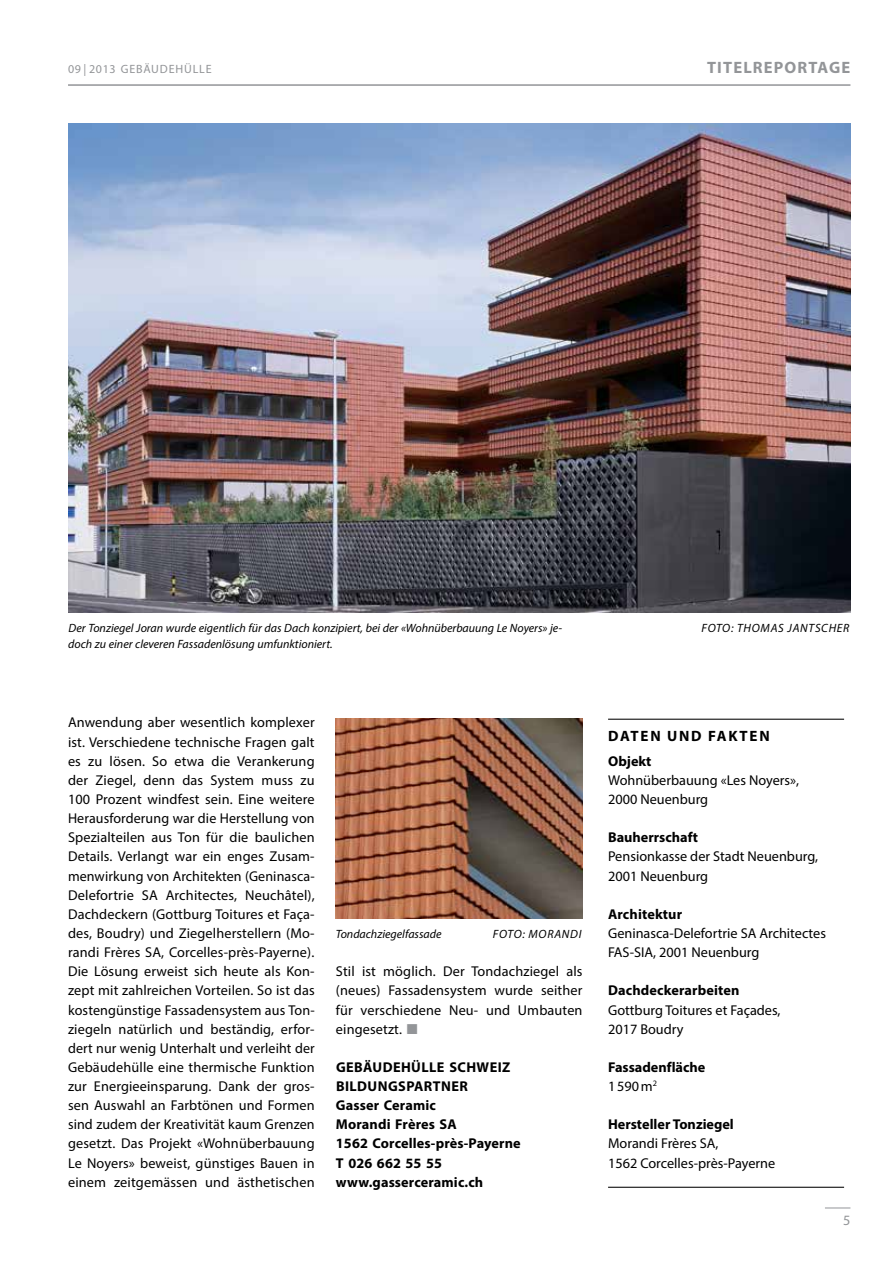
<style>
.page{position:relative;width:893px;height:1263px;background:#fff}
.page>*{position:absolute;margin:0;border:0;box-sizing:border-box;transform-origin:0 0}
.t1{font:700 16.5px "Myriad Pro";letter-spacing:.07em;color:#939598}
.t2{font:700 15px "Myriad Pro";letter-spacing:.12em;color:#000}
.t3{font:14.25px/19.2px "Myriad Pro";color:#000}
.t4{font:700 14.25px/19.2px "Myriad Pro";letter-spacing:.01em;color:#000}
.t5{font:14.25px "Myriad Pro";color:#939598}
.t6{font:italic 12px/16.5px "Myriad Pro";color:#000}
.t7{font:italic 12px "Myriad Pro";letter-spacing:.06em;color:#000}
.t8{font:12px "Myriad Pro";letter-spacing:.07em;color:#939598}
.s1{color:#939598}
.s2{font-weight:400}
</style>
<div class="page">
<svg style="left:825px;top:1207px;width:25px;height:1px"></svg>
<hr style="left:68px;top:84px;width:782px;height:2px;background:#939598">
<img style="left:68px;top:124px;width:782px;height:489px">
<img style="left:336px;top:719px;width:247px;height:200px">
<hr style="left:608px;top:719px;width:236px;height:1px;background:#000">
<hr style="left:608px;top:1187px;width:236px;height:1px;background:#000">
<p class="t8" style="left:68px;top:62px;width:145px">09 | 2013 gebäudehülle</p>
<p class="t1" style="left:707px;top:57px;width:145px">titelreportage</p>
<p class="t6" style="left:68px;top:619px;width:495px">Der Tonziegel Joran wurde eigentlich für das Dach konzipiert, bei der «Wohnüberbauung Le Noyers» je&shy;doch zu einer cleveren Fassadenlösung umfunktioniert.</p>
<p class="t7" style="left:701px;top:620px;width:150px">Foto: Thomas Jantscher</p>
<p class="t3" style="left:68px;top:713px;width:248px;text-align:justify">Anwendung aber wesentlich komplexer ist. Verschiedene technische Fragen galt es zu lösen. So etwa die Verankerung der Ziegel, denn das System muss zu 100 Prozent windfest sein. Eine weitere Herausforderung war die Herstellung von Spezialteilen aus Ton für die baulichen Details. Verlangt war ein enges Zusam&shy;menwirkung von Architekten (Geninasca-Delefortrie SA Architectes, Neuchâtel), Dachdeckern (Gottburg Toitures et Faça&shy;des, Boudry) und Ziegelherstellern (Mo&shy;randi Frères SA, Corcelles-près-Payerne).<br>Die Lösung erweist sich heute als Kon&shy;zept mit zahlreichen Vorteilen. So ist das kostengünstige Fassadensystem aus Ton&shy;ziegeln natürlich und beständig, erfor&shy;dert nur wenig Unterhalt und verleiht der Gebäudehülle eine thermische Funktion zur Energieeinsparung. Dank der gros&shy;sen Auswahl an Farbtönen und Formen sind zudem der Kreativität kaum Grenzen gesetzt. Das Projekt «Wohnüberbauung Le Noyers» beweist, günstiges Bauen in einem zeitgemässen und ästhetischen</p>
<p class="t6" style="left:336px;top:925px;width:107px">Tondachziegelfassade</p>
<p class="t7" style="left:493px;top:926px;width:90px">Foto: Morandi</p>
<p class="t3" style="left:336px;top:961px;width:248px;text-align:justify">Stil ist möglich. Der Tondachziegel als (neues) Fassadensystem wurde seither für verschiedene Neu- und Umbauten eingesetzt. <span class="s1">■</span></p>
<p class="t4" style="left:336px;top:1057px;width:47px">GE BÄUDEH</p>
<p class="t4" style="left:411px;top:1057px;width:19px">ÜLLE</p>
<p class="t4" style="left:449px;top:1057px;width:48px">SCHWEIZ</p>
<p class="t4" style="left:336px;top:1076px;width:19px">BILDUNG</p>
<p class="t4" style="left:336px;top:1076px;width:186px;text-indent:62px">SPARTNER<br>Gasser Ceramic<br>Morandi Frères SA<br>1562 Corcelles-près-Payerne<br>T 026 662 55 55 www.gasserceramic.ch</p>
<p class="t2" style="left:608px;top:726px;width:163px">Daten und Fakten</p>
<p class="t4" style="left:608px;top:751px;width:45px">Objekt</p>
<p class="t3" style="left:608px;top:770px;width:192px">Wohnüberbauung «Les Noyers»,<br>2000 Neuenburg</p>
<p class="t4" style="left:608px;top:827px;width:91px">Bauherrschaft</p>
<p class="t3" style="left:608px;top:847px;width:212px">Pensionkasse der Stadt Neuenburg,<br>2001 Neuenburg</p>
<p class="t4" style="left:608px;top:904px;width:76px">Architektur</p>
<p class="t3" style="left:608px;top:923px;width:219px">Geninasca-Delefortrie SA Architectes<br>FAS-SIA, 2001 Neuenburg</p>
<p class="t4" style="left:608px;top:980px;width:133px">Dachdeckerarbeiten</p>
<p class="t3" style="left:608px;top:1000px;width:174px">Gottburg Toitures et Façades,<br>2017 Boudry</p>
<p class="t4" style="left:608px;top:1057px;width:99px">Fassadenfläche<br><span class="s2">1590m</span><sup>2</sup></p>
<p class="t4" style="left:608px;top:1114px;width:127px">Hersteller Tonziegel</p>
<p class="t3" style="left:608px;top:1134px;width:169px">Morandi Frères SA,<br>1562 Corcelles-près-Payerne</p>
<p class="t5" style="left:843px;top:1211px;width:9px">5</p>
</div>
